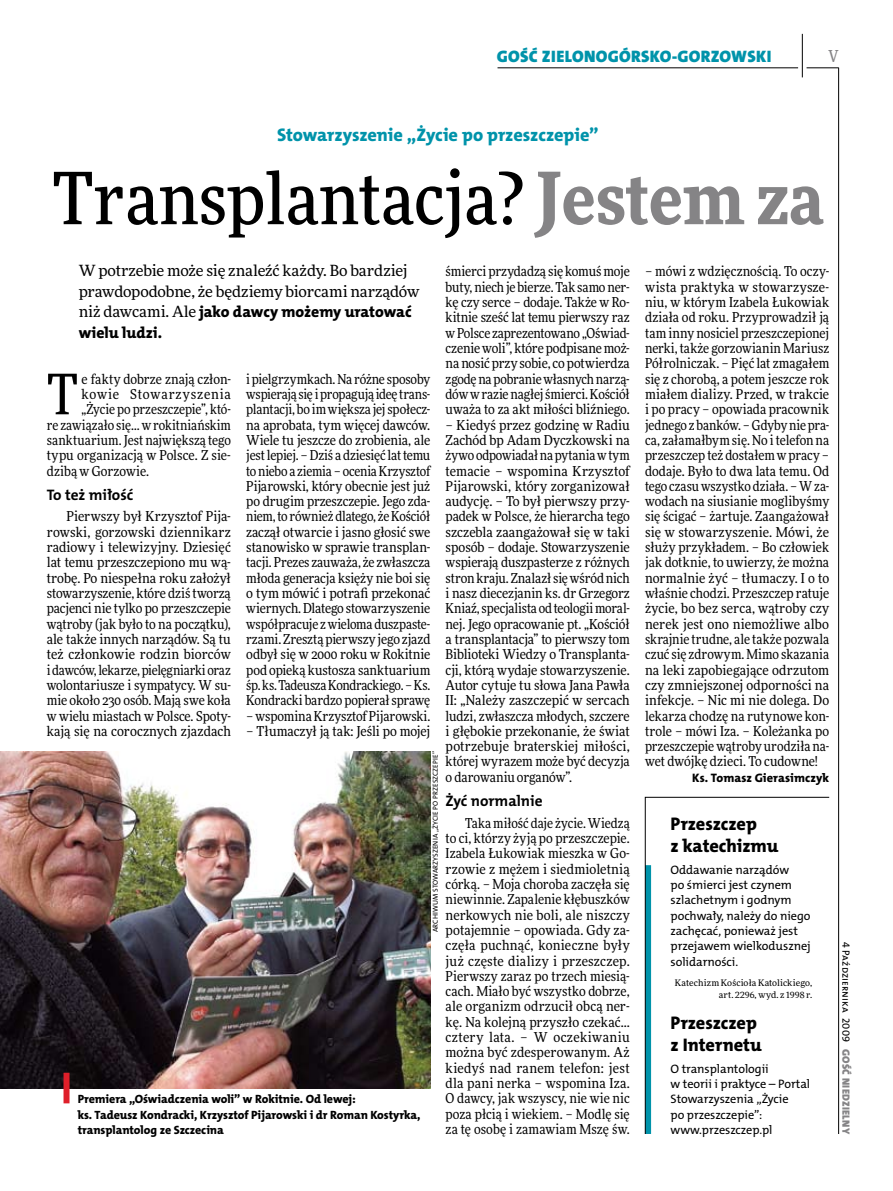
<style>
.page{position:relative;width:893px;height:1191px;background:#fff}
.page>*{position:absolute;margin:0;border:0;box-sizing:border-box;transform-origin:0 0}
.t1{font:500 72px "Freeday Narrow";color:#000}
.t2{font:55.95px "Freeday Narrow News";color:#000}
.t3{font:18.3px/21.6px "The Mix HP8 Ex Bld";letter-spacing:.005em;color:#000}
.t4{font:18.3px "The Mix HP8 Ex Bld";letter-spacing:.02em;color:#0093aa}
.t5{font:16.65px "The Mix HP9 Blk";letter-spacing:.02em;color:#0093aa}
.t6{font:500 16.5px "Freeday Narrow";color:#858486;scale:.9 1}
.t7{font:15.75px/20.4px "The Mix HP8 Ex Bld";letter-spacing:.005em;color:#000}
.t8{font:15.45px/20.4px "Freeday News";letter-spacing:-.01em;color:#000}
.t9{font:15.3px "The Mix HP7 Bld";letter-spacing:-.015em;color:#000}
.t10{font:13.65px/15.3px "Freeday Narrow News";color:#000;text-align:justify}
.t11{font:13.65px "Freeday Narrow News";letter-spacing:.055em;color:#000}
.t12{font:12.3px/15.3px "The Mix HP5 Plain";letter-spacing:-.005em;color:#000}
.t13{font:12.3px "The Mix HP8 Ex Bld";letter-spacing:.02em;color:#000}
.t14{font:12px/15.3px "The Mix HP8 Ex Bld";letter-spacing:-.005em;color:#000}
.t15{font:10.5px "The Mix HP5 Plain";letter-spacing:.01em;color:#000}
.t16{font:10.5px "The Mix HP9 Blk";letter-spacing:.025em;color:#858486}
.t17{font:9px/12px "Freeday News";letter-spacing:.015em;color:#000;text-align:right}
.t18{font:7.2px "The Mix HP5 Plain";letter-spacing:.005em;color:#000}
.s1{font-weight:900;color:#858486}
.s2{font-family:"Freeday News";font-size:15.45px}
</style>
<div class="page">
<hr style="left:838px;top:68px;width:1px;height:1066px;background:#000">
<hr style="left:802px;top:34px;width:1px;height:43px;background:#000">
<hr style="left:806px;top:68px;width:33px;height:1px;background:#000">
<hr style="left:497px;top:68px;width:301px;height:1px;background:#000">
<img style="left:0;top:751px;width:430px;height:337px">
<svg style="left:645px;top:797px;width:185px;height:337px"></svg>
<div style="left:64px;top:1072px;width:6px;height:31px;background:#df1f2a"></div>
<p class="t5" style="left:497px;top:46px;width:276px">GOŚĆ ZIELONOGÓRSKO-GORZOWSKI</p>
<p class="t6" style="left:828px;top:46px;width:13px">V</p>
<h3 class="t4" style="left:277px;top:123px;width:323px">Stowarzyszenie „Życie po przeszczepie”</h3>
<h1 class="t1" style="left:52px;top:154px;width:773px">Transplantacja? <span class="s1">Jestem za</span></h1>
<p class="t8" style="left:79px;top:260px;width:342px">W potrzebie może się znaleźć każdy. Bo bardziej prawdopodobne, że będziemy biorcami narządów</p>
<p class="t7" style="left:79px;top:302px;width:334px"><span class="s2">niż dawcami. Ale</span> jako dawcy możemy uratować wielu ludzi.</p>
<p class="t10" style="left:446px;top:264px;width:186px">śmierci przydadzą się komuś moje buty, niech je bierze. Tak samo ner&shy;kę czy serce – dodaje. Także w Ro&shy;kitnie sześć lat temu pierwszy raz wPolsce zaprezentowano „Oświad&shy;czenie woli”, które podpisane moż&shy;na nosić przy sobie, co potwierdza zgodę na pobranie własnych narzą&shy;dów wrazie nagłej śmierci. Kościół uważa to za akt miłości bliźniego.</p>
<p class="t10" style="left:446px;top:417px;width:186px">– Kiedyś przez godzinę w Radiu Zachód bp Adam Dyczkowski na żywo odpowiadał na pytania wtym temacie – wspomina Krzysztof Pijarowski, który zorganizował audycję. – To był pierwszy przy&shy;padek w Polsce, że hierarcha tego szczebla zaangażował się w taki sposób – dodaje. Stowarzyszenie wspierają duszpasterze z różnych stron kraju. Znalazł się wśród nich i nasz diecezjanin ks. dr Grzegorz Kniaź, specjalista od teologii moral&shy;nej. Jego opracowanie pt. „Kościół a transplantacja” to pierwszy tom Biblioteki Wiedzy o Transplanta&shy;cji, którą wydaje stowarzyszenie.<br>Autor cytuje tu słowa Jana Pawła II: „Należy zaszczepić w sercach ludzi, zwłaszcza młodych, szczere i głębokie przekonanie, że świat potrzebuje braterskiej miłości, której wyrazem może być decyzja o darowaniu organów”.</p>
<p class="t9" style="left:446px;top:791px;width:98px">Żyć normalnie</p>
<p class="t10" style="left:446px;top:815px;width:186px;text-indent:20px">Taka miłość daje życie. Wiedzą to ci, którzy żyją po przeszczepie.<br>Izabela Łukowiak mieszka w Go&shy;rzowie z mężem i siedmioletnią córką. – Moja choroba zaczęła się niewinnie. Zapalenie kłębuszków nerkowych nie boli, ale niszczy potajemnie – opowiada. Gdy za&shy;częła puchnąć, konieczne były już częste dializy i przeszczep.<br>Pierwszy zaraz po trzech miesią&shy;cach. Miało być wszystko dobrze, ale organizm odrzucił obcą ner&shy;kę. Na kolejną przyszło czekać… cztery lata. – W oczekiwaniu można być zdesperowanym. Aż kiedyś nad ranem telefon: jest dla pani nerka – wspomina Iza.<br>O dawcy, jak wszyscy, nie wie nic poza płcią i wiekiem. – Modlę się za tę osobę i zamawiam Mszę św.</p>
<p class="t10" style="left:645px;top:264px;width:186px">– mówi z wdzięcznością. To oczy&shy;wista praktyka w stowarzysze&shy;niu, w którym Izabela Łukowiak działa od roku. Przyprowadził ją tam inny nosiciel przeszczepionej nerki, także gorzowianin Mariusz Półrolniczak. – Pięć lat zmagałem się z chorobą, a potem jeszcze rok miałem dializy. Przed, w trakcie i po pracy – opowiada pracownik jednego z banków. – Gdyby nie pra&shy;ca, załamałbym się. No i telefon na przeszczep też dostałem w pracy – dodaje. Było to dwa lata temu. Od tego czasu wszystko działa. – Wza&shy;wodach na siusianie moglibyśmy się ścigać – żartuje. Zaangażował się w stowarzyszenie. Mówi, że służy przykładem. – Bo człowiek jak dotknie, to uwierzy, że można normalnie żyć – tłumaczy. I o to właśnie chodzi. Przeszczep ratuje życie, bo bez serca, wątroby czy nerek jest ono niemożliwe albo skrajnie trudne, ale także pozwala czuć się zdrowym. Mimo skazania na leki zapobiegające odrzutom czy zmniejszonej odporności na infekcje. – Nic mi nie dolega. Do lekarza chodzę na rutynowe kon&shy;trole – mówi Iza. – Koleżanka po przeszczepie wątroby urodziła na&shy;wet dwójkę dzieci. To cudowne!</p>
<p class="t13" style="left:692px;top:769px;width:139px">Ks. Tomasz Gierasimczyk</p>
<h2 class="t2" style="left:47px;top:360px;width:33px">T</h2>
<p class="t10" style="left:82px;top:371px;width:151px">e fakty dobrze znają człon-</p>
<p class="t10" style="left:246px;top:371px;width:186px">i pielgrzymkach. Na różne sposoby wspierają się ipropagują ideę trans&shy;plantacji, bo im większa jej społecz&shy;na aprobata, tym więcej dawców.<br>Wiele tu jeszcze do zrobienia, ale jest lepiej. – Dziś a dziesięć lat temu to niebo a ziemia – ocenia Krzysztof Pijarowski, który obecnie jest już po drugim przeszczepie. Jego zda&shy;niem, to również dlatego, że Kościół zaczął otwarcie i jasno głosić swe stanowisko w sprawie transplan&shy;tacji. Prezes zauważa, że zwłaszcza młoda generacja księży nie boi się o tym mówić i potrafi przekonać wiernych. Dlatego stowarzyszenie współpracuje zwieloma duszpaste&shy;rzami. Zresztą pierwszy jego zjazd odbył się w 2000 roku w Rokitnie pod opieką kustosza sanktuarium śp. ks. Tadeusza Kondrackiego. – Ks.<br>Kondracki bardzo popierał sprawę</p>
<p class="t10" style="left:246px;top:708px;width:186px">– wspomina Krzysztof Pijarowski.</p>
<p class="t10" style="left:246px;top:723px;width:186px">– Tłumaczył ją tak: Jeśli po mojej</p>
<p class="t11" style="left:82px;top:386px;width:151px">kowie Stowarzyszenia</p>
<p class="t10" style="left:82px;top:401px;width:151px">„Życie po przeszczepie”, któ-</p>
<p class="t10" style="left:47px;top:417px;width:186px">re zawiązało się… w rokitniańskim</p>
<p class="t10" style="left:47px;top:432px;width:186px">sanktuarium. Jest największą tego</p>
<p class="t10" style="left:47px;top:447px;width:186px">typu organizacją w Polsce. Z sie-</p>
<p class="t10" style="left:47px;top:463px;width:104px">dzibą w Gorzowie.</p>
<p class="t9" style="left:47px;top:484px;width:88px">To też miłość</p>
<p class="t10" style="left:47px;top:509px;width:186px;text-indent:20px">Pierwszy był Krzysztof Pija&shy;rowski, gorzowski dziennikarz radiowy i telewizyjny. Dziesięć lat temu przeszczepiono mu wą&shy;trobę. Po niespełna roku założył stowarzyszenie, które dziś tworzą pacjenci nie tylko po przeszczepie wątroby (jak było to na początku), ale także innych narządów. Są tu też członkowie rodzin biorców idawców, lekarze, pielęgniarki oraz wolontariusze i sympatycy. W su&shy;mie około 230 osób. Mają swe koła w wielu miastach w Polsce. Spoty&shy;kają się na corocznych zjazdach</p>
<p class="t18" style="left:431px;top:932px;width:182px;rotate:-90deg">Archiwum Stowarzyszenia „Życie po przeszczepie”</p>
<h3 class="t3" style="left:671px;top:813px;width:109px">Przeszczep<br>z katechizmu</h3>
<p class="t12" style="left:671px;top:862px;width:142px">Oddawanie narządów<br>po śmierci jest czynem szlachetnym i godnym pochwały, należy do niego zachęcać, ponieważ jest przejawem wielkodusznej solidarności.</p>
<p class="t17" style="left:675px;top:976px;width:139px">Katechizm Kościoła Katolickiego, art. 2296, wyd. z 1998 r.</p>
<h3 class="t3" style="left:671px;top:1012px;width:93px">Przeszczep z Internetu</h3>
<p class="t12" style="left:671px;top:1061px;width:141px">O transplantologii<br>w teorii i praktyce – Portal<br>Stowarzyszenia „Życie<br>po przeszczepie”: www.przeszczep.pl</p>
<p class="t14" style="left:78px;top:1091px;width:344px">Premiera „Oświadczenia woli” w Rokitnie. Od lewej:<br>ks. Tadeusz Kondracki, Krzysztof Pijarowski i dr Roman Kostyrka, transplantolog ze Szczecina</p>
<p class="t15" style="left:853px;top:942px;width:102px;rotate:90deg">4 Października 2009</p>
<p class="t16" style="left:853px;top:1049px;width:86px;rotate:90deg">GOŚĆ NIEDZIELNY</p>
</div>
